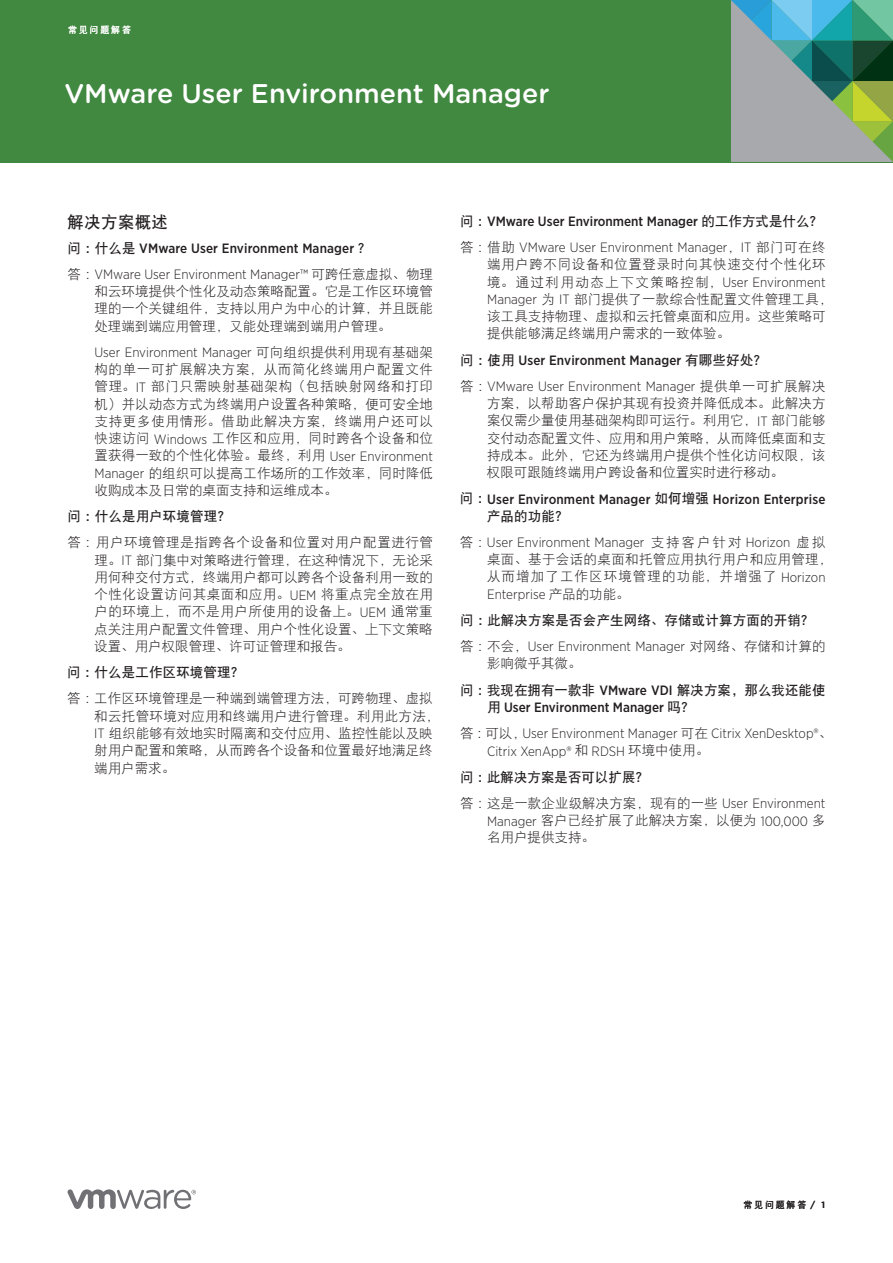
<style>
.page{position:relative;width:893px;height:1263px;background:#fff}
.page>*{position:absolute;margin:0;border:0;box-sizing:border-box;transform-origin:0 0}
.t1{font:500 27px "Gotham Rounded";color:#fff}
.t2{font:16.5px "DFP Hei W7";letter-spacing:.02em;color:#231f20}
.t3{font:13.5px/17.2px "DFP Hei W3";letter-spacing:.005em;color:#231f20;text-align:justify}
.t4{font:300 13.5px/26.2px "Gotham Narrow";color:#231f20}
.t5{font:13.5px "DFP Hei W7";letter-spacing:.01em;color:#231f20}
.t6{font:13.5px/17.2px "DFP Hei W3";letter-spacing:.025em;color:#231f20}
.t7{font:500 13.5px "Gotham Narrow";letter-spacing:.01em;color:#231f20}
.t8{font:9px "DFP Hei W7";letter-spacing:.2em;color:#231f20}
.t9{font:9px "DFP Hei W7";letter-spacing:.2em;color:#fff}
.s1{font-family:"DFP Hei W7";font-weight:400}
.s2{font-weight:500}
.s3{font-family:"DFP Hei W3";font-weight:400}
.s4{font-family:"Gotham Narrow";font-weight:300}
.s5{font-family:"Gotham Narrow";font-weight:500}
.s6{font-family:"Gotham";font-weight:500}
</style>
<div class="page">
<div style="left:0;top:0;width:893px;height:162px;background:#418840"></div>
<svg style="left:731px;top:0;width:162px;height:162px"></svg>
<svg style="left:68px;top:1189px;width:128px;height:20px"></svg>
<p class="t9" style="left:68px;top:26px;width:64px">常见问题解答</p>
<h1 class="t1" style="left:64px;top:74px;width:486px">VMware User Environment Manager</h1>
<p class="t2" style="left:68px;top:214px;width:102px">解决方案概述</p>
<p class="t4" style="left:68px;top:235px;width:367px"><span class="s1">问：什么是</span> <span class="s2">VMware User Environment Manager</span> <span class="s1">？<br></span><span class="s3">答：</span>VMware User Environment Manager™ <span class="s3">可跨任意虚拟、物理</span></p>
<p class="t3" style="left:94px;top:282px;width:340px">和云环境提供个性化及动态策略配置。它是工作区环境管理的一个关键组件，支持以用户为中心的计算，并且既能处理端到端应用管理，又能处理端到端用户管理。</p>
<p class="t4" style="left:94px;top:339px;width:340px">User Environment Manager <span class="s3">可向组织提供利用现有基础架</span></p>
<p class="t3" style="left:94px;top:360px;width:340px">构的单一可扩展解决方案，从而简化终端用户配置文件管理。<span class="s4">IT</span> 部门只需映射基础架构（包括映射网络和打印机）并以动态方式为终端用户设置各种策略，便可安全地支持更多使用情形。借助此解决方案，终端用户还可以快速访问 <span class="s4">Windows</span> 工作区和应用，同时跨各个设备和位置获得一致的个性化体验。最终，利用 <span class="s4">User Environment Manager</span> 的组织可以提高工作场所的工作效率，同时降低收购成本及日常的桌面支持和运维成本。</p>
<p class="t5" style="left:68px;top:510px;width:165px">问：什么是用户环境管理？</p>
<p class="t3" style="left:94px;top:534px;width:340px;text-indent:-27px">答：用户环境管理是指跨各个设备和位置对用户配置进行管理。<span class="s4">IT</span> 部门集中对策略进行管理，在这种情况下，无论采用何种交付方式，终端用户都可以跨各个设备利用一致的个性化设置访问其桌面和应用。<span class="s4">UEM</span> 将重点完全放在用户的环境上，而不是用户所使用的设备上。<span class="s4">UEM</span> 通常重点关注用户配置文件管理、用户个性化设置、上下文策略设置、用户权限管理、许可证管理和报告。</p>
<p class="t5" style="left:67px;top:666px;width:179px">问：什么是工作区环境管理？</p>
<p class="t3" style="left:94px;top:690px;width:347px;text-align:left;text-indent:-27px">答：工作区环境管理是一种端到端管理方法，可跨物理、虚拟和云托管环境对应用和终端用户进行管理。利用此方法，<br><span class="s4">IT</span> 组织能够有效地实时隔离和交付应用、监控性能以及映射用户配置和策略，从而跨各个设备和位置最好地满足终端用户需求。</p>
<p class="t4" style="left:460px;top:208px;width:367px"><span class="s1">问：</span><span class="s2">VMware User Environment Manager</span> <span class="s1">的工作方式是什么？</span><span class="s3">答：借助</span> VMware User Environment Manager<span class="s3">，</span>IT <span class="s3">部门可在终</span></p>
<p class="t3" style="left:487px;top:256px;width:347px;text-align:left">端用户跨不同设备和位置登录时向其快速交付个性化环境。通过利用动态上下文策略控制，<span class="s4">User Environment<br>Manager</span> 为 <span class="s4">IT</span> 部门提供了一款综合性配置文件管理工具，该工具支持物理、虚拟和云托管桌面和应用。这些策略可提供能够满足终端用户需求的一致体验。</p>
<p class="t4" style="left:460px;top:347px;width:367px"><span class="s1">问：使用</span> <span class="s2">User Environment Manager</span> <span class="s1">有哪些好处？<br></span><span class="s3">答：</span>VMware User Environment Manager <span class="s3">提供单一可扩展解决</span></p>
<p class="t3" style="left:487px;top:394px;width:340px">方案，以帮助客户保护其现有投资并降低成本。此解决方案仅需少量使用基础架构即可运行。利用它，<span class="s4">IT</span> 部门能够交付动态配置文件、应用和用户策略，从而降低桌面和支持成本。此外，它还为终端用户提供个性化访问权限，该权限可跟随终端用户跨设备和位置实时进行移动。</p>
<p class="t7" style="left:460px;top:490px;width:367px"><span class="s1">问：</span>User Environment Manager <span class="s1">如何增强</span> Horizon Enterprise</p>
<p class="t5" style="left:487px;top:509px;width:83px">产品的功能？</p>
<p class="t4" style="left:460px;top:529px;width:367px"><span class="s3">答：</span>User Environment Manager <span class="s3">支持客户针对</span> Horizon <span class="s3">虚拟</span></p>
<p class="t6" style="left:487px;top:550px;width:347px">桌面、基于会话的桌面和托管应用执行用户和应用管理，从而增加了工作区环境管理的功能，并增强了 <span class="s4">Horizon</span></p>
<p class="t4" style="left:487px;top:581px;width:144px">Enterprise <span class="s3">产品的功能。</span></p>
<p class="t5" style="left:460px;top:613px;width:356px">问：此解决方案是否会产生网络、存储或计算方面的开销？</p>
<p class="t4" style="left:460px;top:633px;width:367px"><span class="s3">答：不会，</span>User Environment Manager <span class="s3">对网络、存储和计算的</span></p>
<p class="t3" style="left:487px;top:655px;width:96px">影响微乎其微。</p>
<p class="t5" style="left:460px;top:683px;width:367px">问：我现在拥有一款非 <span class="s5">VMware VDI</span> 解决方案，那么我还能使</p>
<p class="t4" style="left:460px;top:694px;width:374px;text-indent:27px"><span class="s1">用</span> <span class="s2">User Environment Manager</span> <span class="s1">吗？<br></span><span class="s3">答：可以，</span>User Environment Manager <span class="s3">可在</span> Citrix XenDesktop®<span class="s3">、</span></p>
<p class="t4" style="left:487px;top:737px;width:224px">Citrix XenApp® <span class="s3">和</span> RDSH <span class="s3">环境中使用。</span></p>
<p class="t5" style="left:460px;top:770px;width:190px">问：此解决方案是否可以扩展？</p>
<p class="t3" style="left:487px;top:794px;width:340px;text-indent:-27px">答：这是一款企业级解决方案，现有的一些 <span class="s4">User Environment Manager</span> 客户已经扩展了此解决方案，以便为 <span class="s4">100,000</span> 多名用户提供支持。</p>
<p class="t8" style="left:743px;top:1200px;width:83px">常见问题解答 <span class="s6">/ 1</span></p>
</div>
